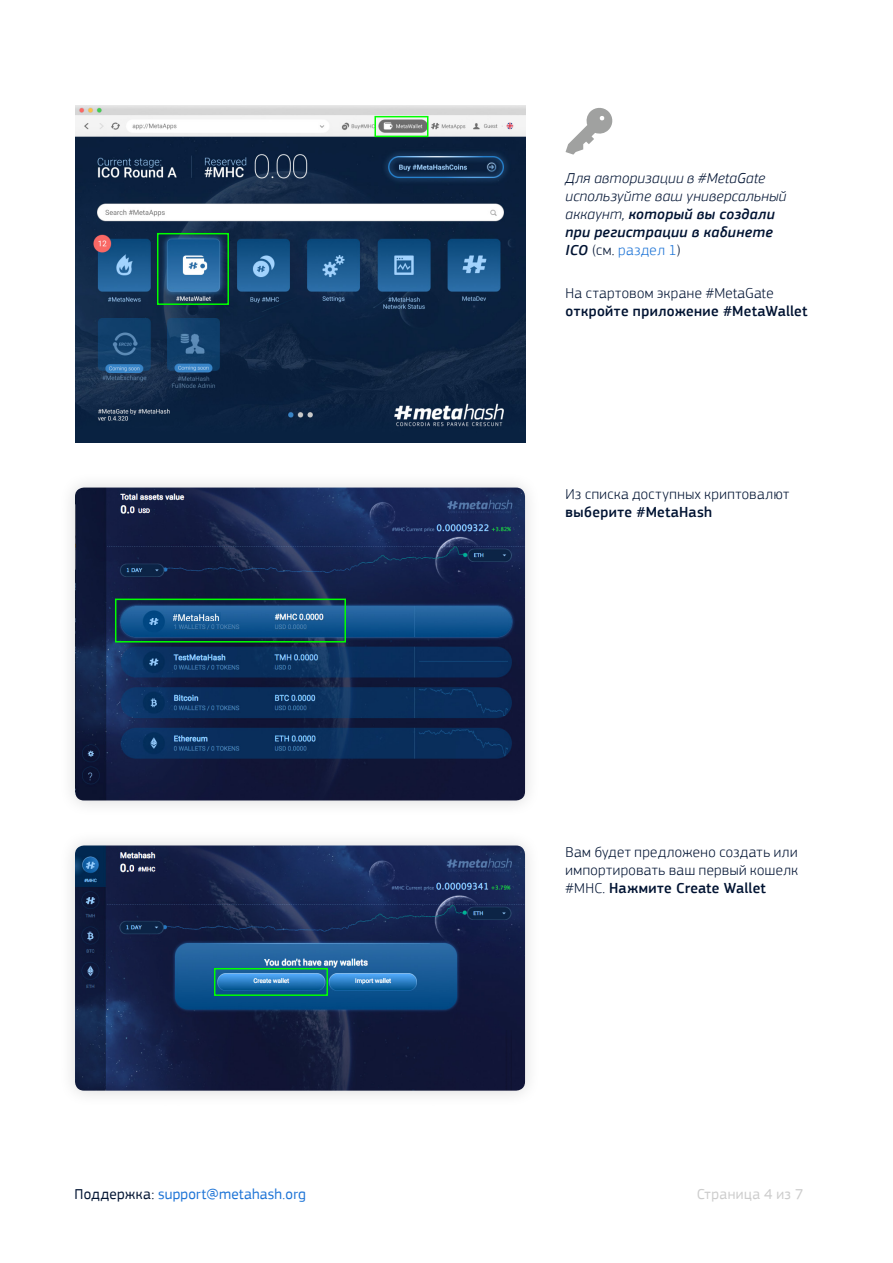
<style>
.page{position:relative;width:893px;height:1263px;background:#fff}
.page>*{position:absolute;margin:0;border:0;box-sizing:border-box;transform-origin:0 0}
.t1{font:300 15px/18px "PF Square Sans Pro";letter-spacing:.03em;color:#001332;text-align:justify}
.t2{font:italic 300 15px/18px "PF Square Sans Pro";letter-spacing:.02em;color:#001332}
.t3{font:500 15px "PF Square Sans Pro";letter-spacing:.025em;color:#001332}
.t4{font:15px "PF Square Sans Pro";letter-spacing:.02em;color:#1c73d6}
.t5{font:15px "PF Square Sans Pro";letter-spacing:.035em;color:#ccc}
.s1{font-weight:500}
.s2{font-style:normal}
.s3{font-style:normal;color:#1c73d6}
.s4{color:#001332}
</style>
<div class="page">
<img style="left:75px;top:105px;width:450px;height:338px">
<div style="left:58px;top:471px;width:484px;height:346px;background:#000;opacity:.15"></div>
<img style="left:75px;top:488px;width:450px;height:312px">
<img style="left:173px;top:612px;width:47px;height:9px">
<div style="left:115px;top:599px;width:231px;height:43px;border:2px solid #0f0"></div>
<div style="left:58px;top:828px;width:484px;height:279px;background:#fafafa"></div>
<img style="left:75px;top:845px;width:450px;height:246px">
<img style="left:106px;top:941px;width:417px;height:88px">
<div style="left:214px;top:968px;width:114px;height:28px;border:2px solid #0f0"></div>
<div style="left:157px;top:233px;width:72px;height:72px;border:2px solid #0f0"></div>
<div style="left:374px;top:116px;width:54px;height:21px;border:2px solid #0f0"></div>
<svg style="left:566px;top:108px;width:47px;height:47px"></svg>
<p class="t2" style="left:566px;top:169px;width:222px">Для авторизации в #MetaGate используйте ваш универсальный аккаунт, <span class="s1">который вы создали при регистрации в кабинете<br>ICO</span> <span class="s2">(см.</span> <span class="s3">раздел 1</span><span class="s2">)</span></p>
<p class="t1" style="left:566px;top:284px;width:210px">На стартовом экране #MetaGate</p>
<p class="t3" style="left:566px;top:303px;width:243px">откройте приложение #MetaWallet</p>
<p class="t1" style="left:566px;top:485px;width:225px">Из списка доступных криптовалют</p>
<p class="t3" style="left:566px;top:503px;width:148px">выберите #MetaHash</p>
<p class="t1" style="left:566px;top:843px;width:234px">Вам будет предложено создать или импортировать ваш первый кошелк #MHC. <span class="s1">Нажмите Create Wallet</span></p>
<p class="t4" style="left:74px;top:1185px;width:233px"><span class="s4">Поддержка:</span> support@metahash.org</p>
<p class="t5" style="left:697px;top:1185px;width:108px">Страница 4 из 7</p>
</div>
